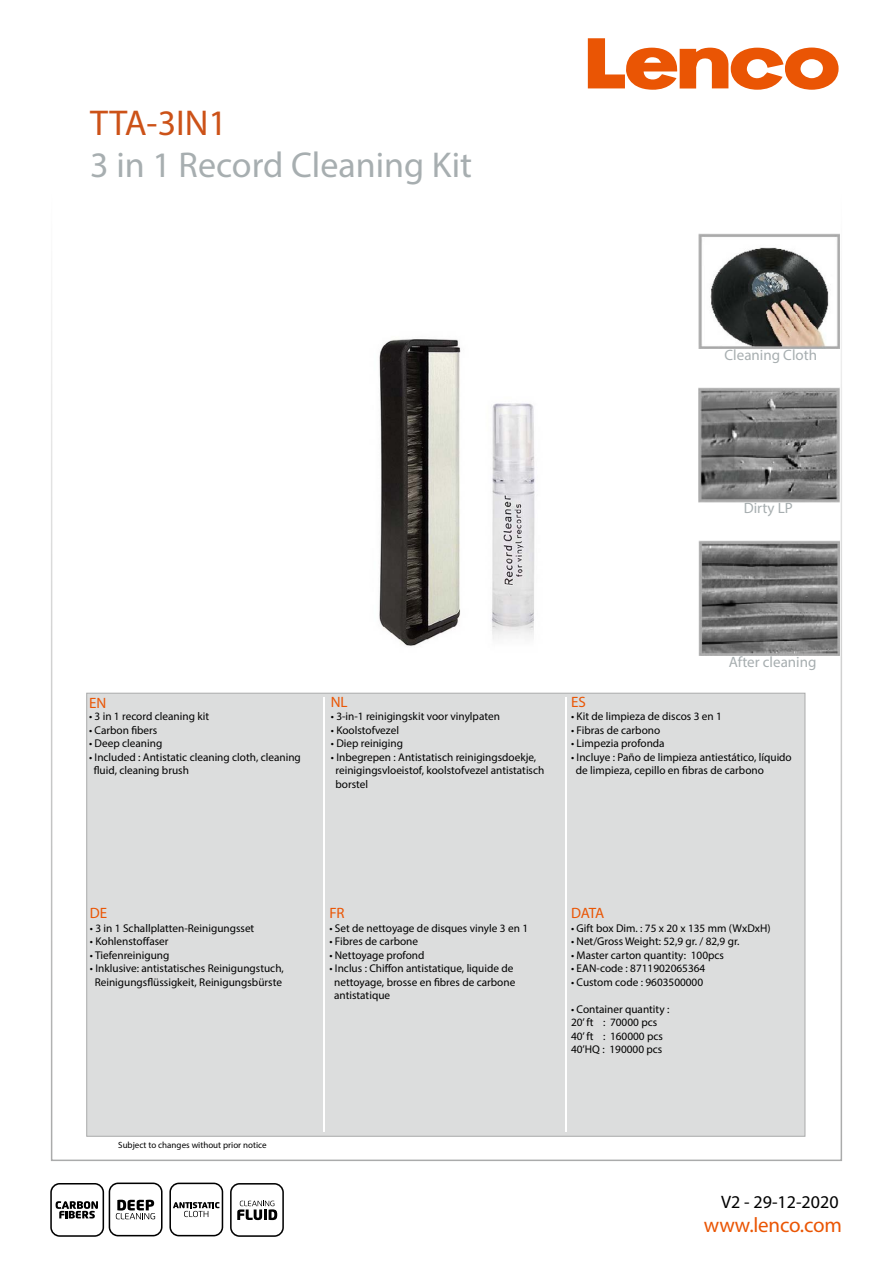
<style>
.page{position:relative;width:893px;height:1263px;background:#fff}
.page>*{position:absolute;margin:0;border:0;box-sizing:border-box;transform-origin:0 0}
.t1{font:36px "Myriad Pro";color:#a7aeb0}
.t2{font:36px "Myriad Pro";color:#cc5218}
.t3{font:21px "Myriad Pro";letter-spacing:-.01em;color:#ea5504}
.t4{font:18px "Myriad Pro";color:#000}
.t5{font:15px "Myriad Pro";color:#a7aeb0}
.t6{font:15px "Myriad Pro";color:#ea5504}
.t7{font:11.25px/13.5px "Myriad Pro";color:#000}
.t8{font:9px "Myriad Pro";color:#000}
</style>
<div class="page">
<svg style="left:588px;top:38px;width:251px;height:52px"></svg>
<svg style="left:169px;top:1182px;width:54px;height:54px"></svg>
<div style="left:87px;top:693px;width:718px;height:443px;background:#dcdddd;border:1px solid #aaabab"></div>
<hr style="left:323px;top:697px;width:2px;height:434px;background:#fff">
<hr style="left:565px;top:697px;width:2px;height:434px;background:#fff">
<svg style="left:50px;top:1182px;width:113px;height:55px"></svg>
<img style="left:379px;top:339px;width:156px;height:307px">
<img style="left:698px;top:540px;width:141px;height:115px">
<img style="left:698px;top:387px;width:141px;height:115px">
<img style="left:698px;top:234px;width:141px;height:115px">
<svg style="left:230px;top:1183px;width:54px;height:54px"></svg>
<h1 class="t2" style="left:90px;top:100px;width:138px">TTA-3IN1</h1>
<h1 class="t1" style="left:90px;top:142px;width:383px">3 in 1 Record Cleaning Kit</h1>
<h3 class="t5" style="left:725px;top:346px;width:94px">Cleaning Cloth</h3>
<h3 class="t5" style="left:744px;top:499px;width:51px">Dirty LP</h3>
<h3 class="t6" style="left:89px;top:694px;width:19px">EN</h3>
<p class="t7" style="left:89px;top:709px;width:122px">• 3 in 1 record cleaning kit</p>
<p class="t7" style="left:89px;top:723px;width:70px">• Carbon fibers</p>
<p class="t7" style="left:89px;top:736px;width:75px">• Deep cleaning</p>
<p class="t7" style="left:94px;top:750px;width:209px;text-indent:-5px">• Included : Antistatic cleaning cloth, cleaning fluid, cleaning brush</p>
<h3 class="t6" style="left:331px;top:692px;width:18px">NL</h3>
<p class="t7" style="left:331px;top:709px;width:171px">• 3-in-1 reinigingskit voor vinylpaten</p>
<p class="t7" style="left:331px;top:723px;width:70px">• Koolstofvezel</p>
<p class="t7" style="left:331px;top:736px;width:74px">• Diep reiniging</p>
<p class="t7" style="left:336px;top:750px;width:210px;text-indent:-5px">• Inbegrepen : Antistatisch reinigingsdoekje, reinigingsvloeistof, koolstofvezel antistatisch borstel</p>
<h3 class="t5" style="left:729px;top:652px;width:89px">After cleaning</h3>
<h3 class="t6" style="left:571px;top:692px;width:16px">ES</h3>
<p class="t7" style="left:571px;top:709px;width:152px">• Kit de limpieza de discos 3 en 1</p>
<p class="t7" style="left:571px;top:723px;width:91px">• Fibras de carbono</p>
<p class="t7" style="left:571px;top:736px;width:95px">• Limpezia profonda</p>
<p class="t7" style="left:576px;top:750px;width:217px;text-indent:-5px">• Incluye : Paño de limpieza antiestático, líquido de limpieza, cepillo en fibras de carbono</p>
<h3 class="t6" style="left:90px;top:904px;width:19px">DE</h3>
<p class="t7" style="left:90px;top:921px;width:166px">• 3 in 1 Schallplatten-Reinigungsset</p>
<p class="t7" style="left:90px;top:934px;width:80px">• Kohlenstoffaser</p>
<p class="t7" style="left:90px;top:948px;width:81px">• Tiefenreinigung</p>
<p class="t7" style="left:90px;top:961px;width:196px;text-align:center">• Inklusive: antistatisches Reinigungstuch,<br>Reinigungsflüssigkeit, Reinigungsbürste</p>
<p class="t8" style="left:118px;top:1139px;width:150px">Subject to changes without prior notice</p>
<h3 class="t6" style="left:329px;top:904px;width:17px">FR</h3>
<p class="t7" style="left:329px;top:921px;width:200px">• Set de nettoyage de disques vinyle 3 en 1</p>
<p class="t7" style="left:329px;top:934px;width:90px">• Fibres de carbone</p>
<p class="t7" style="left:329px;top:948px;width:97px">• Nettoyage profond</p>
<p class="t7" style="left:334px;top:961px;width:183px;text-indent:-5px">• Inclus : Chiffon antistatique, liquide de nettoyage, brosse en fibres de carbone antistatique</p>
<h3 class="t6" style="left:571px;top:904px;width:35px">DATA</h3>
<p class="t7" style="left:571px;top:921px;width:201px">• Gift box Dim. : 75 x 20 x 135 mm (WxDxH)</p>
<p class="t7" style="left:571px;top:934px;width:170px">• Net/Gross Weight: 52,9 gr. / 82,9 gr.</p>
<p class="t7" style="left:571px;top:948px;width:154px">• Master carton quantity: 100pcs</p>
<p class="t7" style="left:571px;top:961px;width:136px">• EAN-code : 8711902065364</p>
<p class="t7" style="left:571px;top:975px;width:134px">• Custom code : 9603500000</p>
<p class="t7" style="left:571px;top:1002px;width:100px">• Container quantity :<br>20’ ft : 70000 pcs<br>40’ ft : 160000 pcs<br>40’HQ : 190000 pcs</p>
<h3 class="t4" style="left:721px;top:1190px;width:119px">V2 - 29-12-2020</h3>
<h2 class="t3" style="left:704px;top:1212px;width:139px">www.lenco.com</h2>
</div>
